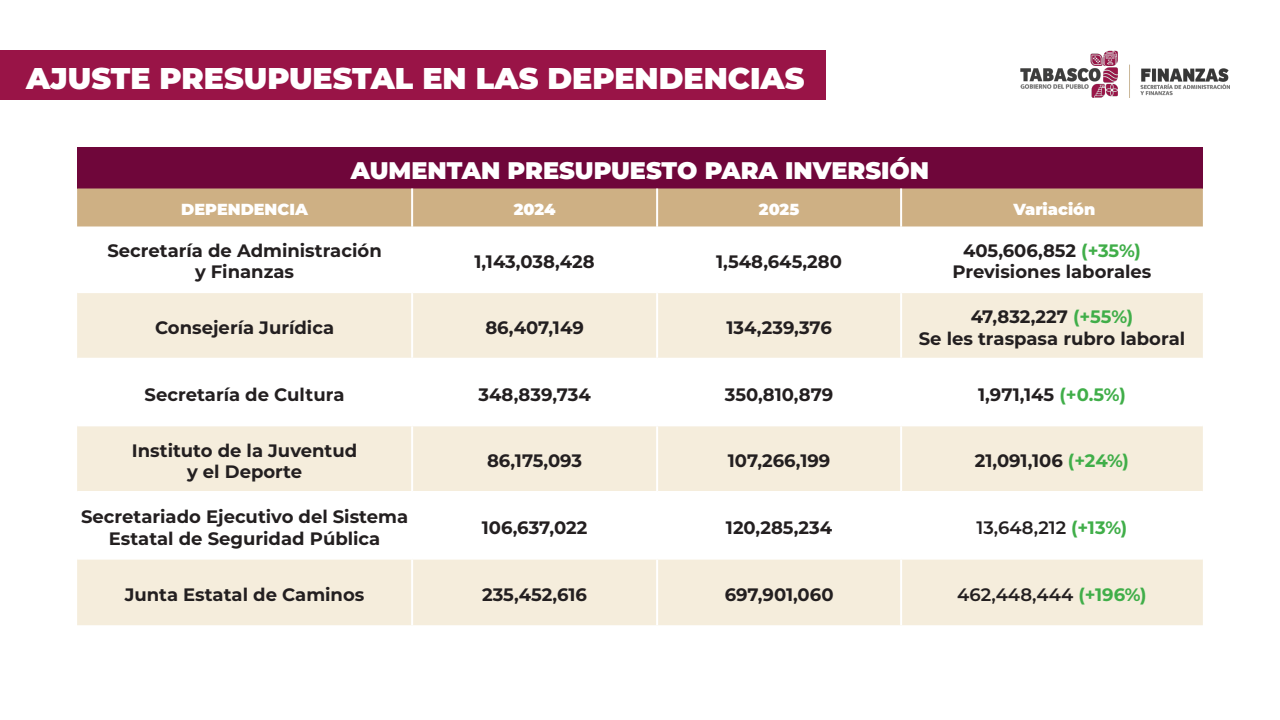
<style>
.page{position:relative;width:1280px;height:720px;background:#fff}
.page>*{position:absolute;margin:0;border:0;box-sizing:border-box;transform-origin:0 0}
.t1{font:900 30px "Montserrat";color:#fff}
.t2{font:900 24px "Montserrat";color:#fff}
.t3{font:700 18px/21.6px "Montserrat";color:#231f20;text-align:center}
.t4{font:600 18px "Montserrat";color:#231f20}
.t5{font:900 16px "Montserrat";color:#fff}
.s1{color:#40ae49}
.s2{font-weight:700;color:#40ae49}
</style>
<div class="page">
<div style="left:77px;top:147px;width:1126px;height:41px;background:#6f063a"></div>
<div style="left:77px;top:188px;width:1126px;height:38px;background:#ceb084"></div>
<svg style="left:77px;top:293px;width:1126px;height:332px;fill:#f5eddc"></svg>
<hr style="left:411px;top:188px;width:2px;height:38px;background:#fff">
<hr style="left:656px;top:188px;width:2px;height:38px;background:#fff">
<hr style="left:900px;top:188px;width:2px;height:38px;background:#fff">
<hr style="left:411px;top:293px;width:2px;height:65px;background:#fff">
<hr style="left:656px;top:293px;width:2px;height:65px;background:#fff">
<hr style="left:900px;top:293px;width:2px;height:65px;background:#fff">
<hr style="left:77px;top:358px;width:335px;height:2px;background:#fff">
<hr style="left:412px;top:358px;width:245px;height:2px;background:#fff">
<hr style="left:411px;top:360px;width:2px;height:64px;background:#fff">
<hr style="left:657px;top:358px;width:244px;height:2px;background:#fff">
<hr style="left:656px;top:360px;width:2px;height:64px;background:#fff">
<hr style="left:901px;top:358px;width:302px;height:2px;background:#fff">
<hr style="left:900px;top:360px;width:2px;height:64px;background:#fff">
<hr style="left:77px;top:424px;width:335px;height:2px;background:#fff">
<hr style="left:412px;top:424px;width:245px;height:2px;background:#fff">
<hr style="left:411px;top:426px;width:2px;height:65px;background:#fff">
<hr style="left:657px;top:424px;width:244px;height:2px;background:#fff">
<hr style="left:656px;top:426px;width:2px;height:65px;background:#fff">
<hr style="left:901px;top:424px;width:302px;height:2px;background:#fff">
<hr style="left:900px;top:426px;width:2px;height:65px;background:#fff">
<hr style="left:77px;top:491px;width:335px;height:2px;background:#fff">
<hr style="left:412px;top:491px;width:245px;height:2px;background:#fff">
<hr style="left:411px;top:493px;width:2px;height:65px;background:#fff">
<hr style="left:657px;top:491px;width:244px;height:2px;background:#fff">
<hr style="left:656px;top:493px;width:2px;height:65px;background:#fff">
<hr style="left:901px;top:491px;width:302px;height:2px;background:#fff">
<hr style="left:900px;top:493px;width:2px;height:65px;background:#fff">
<hr style="left:77px;top:558px;width:335px;height:2px;background:#fff">
<hr style="left:412px;top:558px;width:245px;height:2px;background:#fff">
<hr style="left:411px;top:560px;width:2px;height:65px;background:#fff">
<hr style="left:657px;top:558px;width:244px;height:2px;background:#fff">
<hr style="left:656px;top:560px;width:2px;height:65px;background:#fff">
<hr style="left:901px;top:558px;width:302px;height:2px;background:#fff">
<hr style="left:900px;top:560px;width:2px;height:65px;background:#fff">
<div style="left:0;top:50px;width:826px;height:50px;background:#991447"></div>
<img style="left:1020px;top:50px;width:210px;height:47px">
<p class="t1" style="left:26px;top:56px;width:780px">AJUSTE PRESUPUESTAL EN LAS DEPENDENCIAS</p>
<p class="t2" style="left:351px;top:153px;width:580px">AUMENTAN PRESUPUESTO PARA INVERSIÓN</p>
<p class="t5" style="left:181px;top:198px;width:128px">DEPENDENCIA</p>
<p class="t5" style="left:514px;top:198px;width:43px">2024</p>
<p class="t5" style="left:759px;top:198px;width:42px">2025</p>
<p class="t5" style="left:1013px;top:198px;width:83px">Variación</p>
<p class="t3" style="left:107px;top:239px;width:276px">Secretaría de Administración</p>
<p class="t3" style="left:195px;top:260px;width:101px">y Finanzas</p>
<p class="t3" style="left:474px;top:249px;width:122px">1,143,038,428</p>
<p class="t3" style="left:716px;top:249px;width:127px">1,548,645,280</p>
<p class="t3" style="left:952px;top:239px;width:201px">405,606,852 <span class="s1">(+35%)<br></span>Previsiones laborales</p>
<p class="t3" style="left:155px;top:316px;width:181px">Consejería Jurídica</p>
<p class="t3" style="left:485px;top:316px;width:100px">86,407,149</p>
<p class="t3" style="left:726px;top:316px;width:107px">134,239,376</p>
<p class="t3" style="left:919px;top:305px;width:268px">47,832,227 <span class="s1">(+55%)<br></span>Se les traspasa rubro laboral</p>
<p class="t3" style="left:145px;top:383px;width:201px">Secretaría de Cultura</p>
<p class="t3" style="left:478px;top:383px;width:114px">348,839,734</p>
<p class="t3" style="left:725px;top:383px;width:110px">350,810,879</p>
<p class="t3" style="left:978px;top:383px;width:149px">1,971,145 <span class="s1">(+0.5%)</span></p>
<p class="t3" style="left:132px;top:439px;width:227px">Instituto de la Juventud y el Deporte</p>
<p class="t3" style="left:487px;top:449px;width:97px">86,175,093</p>
<p class="t3" style="left:728px;top:449px;width:104px">107,266,199</p>
<p class="t3" style="left:975px;top:449px;width:156px">21,091,106 <span class="s1">(+24%)</span></p>
<p class="t3" style="left:81px;top:505px;width:329px">Secretariado Ejecutivo del Sistema<br>Estatal de Seguridad Pública</p>
<p class="t3" style="left:482px;top:516px;width:107px">106,637,022</p>
<p class="t3" style="left:726px;top:516px;width:108px">120,285,234</p>
<p class="t4" style="left:977px;top:515px;width:152px">13,648,212 <span class="s2">(+13%)</span></p>
<p class="t3" style="left:125px;top:583px;width:241px">Junta Estatal de Caminos</p>
<p class="t3" style="left:482px;top:583px;width:106px">235,452,616</p>
<p class="t3" style="left:725px;top:583px;width:110px">697,901,060</p>
<p class="t4" style="left:957px;top:581px;width:191px">462,448,444 <span class="s2">(+196%)</span></p>
</div>
